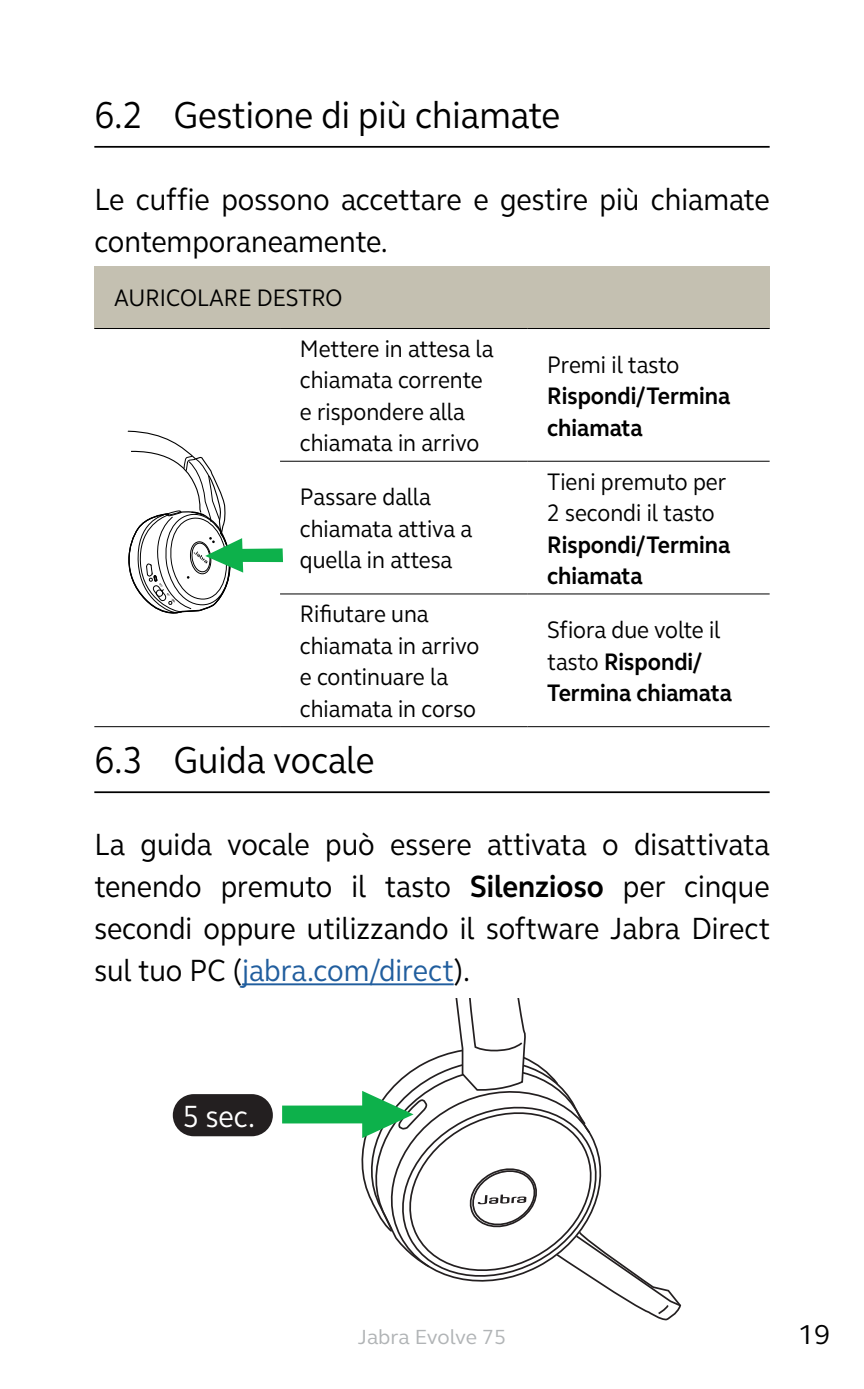
<style>
.page{position:relative;width:864px;height:1389px;background:#fff}
.page>*{position:absolute;margin:0;border:0;box-sizing:border-box;transform-origin:0 0}
.t1{font:38.5px "GN Elliot";color:#000;scale:.9 1}
.t2{font:31.5px/42px "GN Elliot";color:#000;scale:.9 1}
.t3{font:31.5px "GN Elliot";color:#fff;scale:.9 1}
.t4{font:28px "GN Elliot";color:#000}
.t5{font:24.5px/31.5px "GN Elliot";color:#000;scale:.9 1}
.t6{font:700 24.5px/31.5px "GN Elliot";color:#000;scale:.9 1}
.t7{font:21px "GN Elliot";letter-spacing:-.005em;color:#b1b4b6}
.s1{font-weight:400}
.s2{font-weight:700}
.s3{color:#215e9e}
</style>
<div class="page">
<hr style="left:94px;top:146px;width:675px;height:2px;background:#000">
<hr style="left:94px;top:791px;width:675px;height:2px;background:#000">
<hr style="left:242px;top:983px;width:211px;height:2px;background:#215e9e">
<div style="left:94px;top:266px;width:675px;height:63px;background:#c4c0b1"></div>
<hr style="left:94px;top:328px;width:186px;height:1px;background:#000">
<hr style="left:94px;top:726px;width:186px;height:1px;background:#000">
<hr style="left:280px;top:328px;width:247px;height:1px;background:#000">
<hr style="left:527px;top:328px;width:242px;height:1px;background:#000">
<hr style="left:280px;top:461px;width:247px;height:1px;background:#000">
<hr style="left:527px;top:461px;width:242px;height:1px;background:#000">
<hr style="left:280px;top:593px;width:247px;height:2px;background:#000">
<hr style="left:527px;top:593px;width:242px;height:2px;background:#000">
<hr style="left:280px;top:726px;width:247px;height:1px;background:#000">
<hr style="left:527px;top:726px;width:242px;height:1px;background:#000">
<svg style="left:127px;top:430px;width:156px;height:184px"></svg>
<svg style="left:173px;top:1094px;width:100px;height:42px;background:#373334"></svg>
<svg style="left:282px;top:999px;width:400px;height:322px"></svg>
<h1 class="t1" style="left:94px;top:89px;width:519px">6.2 Gestione di più chiamate</h1>
<p class="t2" style="left:94px;top:177px;width:751px">Le cuffie possono accettare e gestire più chiamate contemporaneamente.</p>
<p class="t5" style="left:300px;top:272px;width:217px;line-height:50.4px;text-indent:-186px">AURICOLARE DESTRO<br>Mettere in attesa la</p>
<p class="t5" style="left:300px;top:364px;width:204px">chiamata corrente e rispondere alla chiamata in arrivo</p>
<p class="t5" style="left:547px;top:348px;width:148px">Premi il tasto</p>
<p class="t6" style="left:547px;top:380px;width:205px">Rispondi/Termina chiamata</p>
<p class="t5" style="left:300px;top:481px;width:193px">Passare dalla chiamata attiva a quella in attesa</p>
<p class="t5" style="left:300px;top:598px;width:201px">Rifiutare una chiamata in arrivo e continuare la chiamata in corso</p>
<h1 class="t1" style="left:94px;top:735px;width:312px">6.3 Guida vocale</h1>
<p class="t5" style="left:547px;top:465px;width:200px">Tieni premuto per<br>2 secondi il tasto</p>
<p class="t6" style="left:547px;top:528px;width:205px">Rispondi/Termina chiamata</p>
<p class="t6" style="left:547px;top:614px;width:206px"><span class="s1">Sfiora due volte il tasto</span> Rispondi/<br>Termina chiamata</p>
<p class="t2" style="left:94px;top:823px;width:752px;text-align:justify">La guida vocale può essere attivata o disattivata tenendo premuto il tasto <span class="s2">Silenzioso</span> per cinque secondi oppure utilizzando il software Jabra Direct sul tuo PC (<span class="s3">jabra.com/direct</span>).</p>
<p class="t3" style="left:183px;top:1095px;width:82px">5 sec.</p>
<p class="t7" style="left:357px;top:1323px;width:150px">Jabra Evolve 75</p>
<p class="t4" style="left:797px;top:1316px;width:34px">19</p>
</div>
